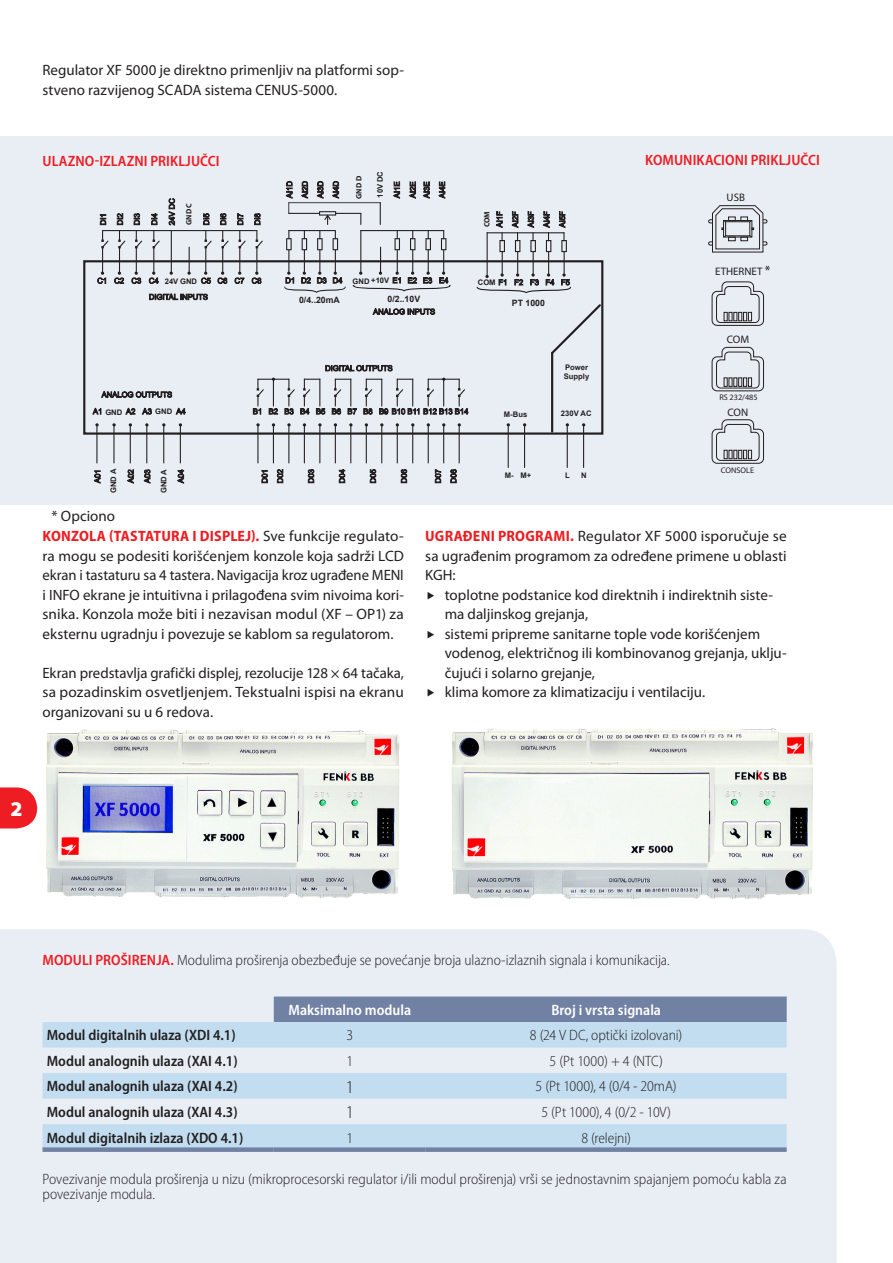
<style>
.page{position:relative;width:893px;height:1263px;background:#fff}
.page>*{position:absolute;margin:0;border:0;box-sizing:border-box;transform-origin:0 0}
.t1{font:900 21px "Myriad Pro";color:#fff}
.t2{font:300 semi-condensed 18px "Myriad Pro";color:#231f20}
.t3{font:15px/19.5px "Myriad Pro";color:#231f20;text-align:justify}
.t4{font:300 semi-condensed 15px/15px "Myriad Pro";letter-spacing:-.005em;color:#231f20}
.t5{font:600 semi-condensed 15px "Myriad Pro";color:#231f20}
.t6{font:600 semi-condensed 15px "Myriad Pro";letter-spacing:.005em;color:#ee1d23}
.t7{font:600 semi-condensed 15px "Myriad Pro";color:#fff}
.t8{font:10.95px "Myriad Pro";color:#231f20}
.t9{font:700 8.7px "Arial";color:#231f20}
.t10{font:8.25px "Myriad Pro";color:#231f20}
.t11{font:700 7.65px/9.1px "Arial";color:#231f20}
.t12{font:700 7.65px "Myriad Pro";color:#231f20}
.s1{font-size:13.65px}
.s2{font-weight:700;font-stretch:semi-condensed;color:#ee1d23}
.s3{font-weight:600;color:#ee1d23}
</style>
<div class="page">
<svg style="left:0;top:787px;width:37px;height:41px;background:#ef373c"></svg>
<div style="left:0;top:929px;width:837px;height:334px;background:#e9eef5"></div>
<div style="left:274px;top:996px;width:513px;height:26px;background:#7181a4"></div>
<svg style="left:43px;top:1022px;width:744px;height:125px;background:#d2e3f2"></svg>
<div style="left:43px;top:1147px;width:231px;height:5px;background:#7181a4"></div>
<div style="left:274px;top:1147px;width:152px;height:5px;background:#7181a4"></div>
<div style="left:426px;top:1147px;width:361px;height:5px;background:#7181a4"></div>
<div style="left:0;top:136px;width:893px;height:369px;background:#e9eef5"></div>
<svg style="left:708px;top:205px;width:60px;height:48px"></svg>
<svg style="left:711px;top:281px;width:53px;height:45px"></svg>
<svg style="left:711px;top:346px;width:53px;height:46px"></svg>
<div style="left:738px;top:377px;width:4px;height:10px;border:1px solid #231f20"></div>
<div style="left:743px;top:377px;width:4px;height:10px;border:1px solid #231f20"></div>
<div style="left:748px;top:377px;width:4px;height:10px;border:1px solid #231f20"></div>
<svg style="left:711px;top:419px;width:53px;height:45px"></svg>
<div style="left:83px;top:260px;width:520px;height:175px;border:2px solid #231f20"></div>
<svg style="left:581px;top:423px;width:4px;height:45px"></svg>
<svg style="left:565px;top:423px;width:4px;height:45px"></svg>
<svg style="left:256px;top:423px;width:4px;height:40px"></svg>
<svg style="left:349px;top:423px;width:3px;height:40px"></svg>
<svg style="left:271px;top:423px;width:4px;height:40px"></svg>
<svg style="left:364px;top:423px;width:4px;height:40px"></svg>
<svg style="left:287px;top:423px;width:4px;height:40px"></svg>
<svg style="left:380px;top:423px;width:3px;height:40px"></svg>
<svg style="left:302px;top:423px;width:4px;height:40px"></svg>
<svg style="left:395px;top:423px;width:4px;height:40px"></svg>
<svg style="left:318px;top:423px;width:4px;height:40px"></svg>
<svg style="left:411px;top:423px;width:3px;height:40px"></svg>
<svg style="left:333px;top:423px;width:4px;height:40px"></svg>
<svg style="left:426px;top:423px;width:4px;height:40px"></svg>
<svg style="left:442px;top:423px;width:3px;height:40px"></svg>
<svg style="left:457px;top:423px;width:4px;height:40px"></svg>
<hr style="left:257px;top:379px;width:32px;height:1px;background:#231f20">
<hr style="left:102px;top:230px;width:155px;height:1px;background:#231f20">
<svg style="left:325px;top:364px;width:68px;height:7px"></svg>
<svg style="left:253px;top:377px;width:25px;height:38px"></svg>
<svg style="left:285px;top:379px;width:40px;height:36px"></svg>
<svg style="left:332px;top:379px;width:25px;height:36px"></svg>
<svg style="left:363px;top:377px;width:105px;height:38px"></svg>
<svg style="left:95px;top:423px;width:4px;height:40px"></svg>
<svg style="left:93px;top:407px;width:8px;height:8px"></svg>
<svg style="left:94px;top:470px;width:7px;height:13px"></svg>
<svg style="left:261px;top:470px;width:7px;height:13px"></svg>
<svg style="left:435px;top:469px;width:6px;height:14px"></svg>
<svg style="left:277px;top:469px;width:6px;height:14px"></svg>
<svg style="left:450px;top:469px;width:7px;height:14px"></svg>
<svg style="left:128px;top:423px;width:4px;height:40px"></svg>
<svg style="left:126px;top:407px;width:9px;height:8px"></svg>
<svg style="left:127px;top:469px;width:7px;height:14px"></svg>
<svg style="left:308px;top:469px;width:6px;height:14px"></svg>
<svg style="left:339px;top:469px;width:6px;height:14px"></svg>
<svg style="left:162px;top:423px;width:3px;height:40px"></svg>
<svg style="left:370px;top:469px;width:6px;height:14px"></svg>
<svg style="left:178px;top:423px;width:4px;height:40px"></svg>
<svg style="left:176px;top:407px;width:10px;height:7px"></svg>
<svg style="left:177px;top:469px;width:7px;height:14px"></svg>
<svg style="left:401px;top:469px;width:6px;height:14px"></svg>
<svg style="left:373px;top:307px;width:62px;height:8px"></svg>
<svg style="left:149px;top:293px;width:59px;height:7px"></svg>
<svg style="left:114px;top:213px;width:11px;height:71px"></svg>
<svg style="left:131px;top:213px;width:11px;height:71px"></svg>
<svg style="left:149px;top:213px;width:11px;height:71px"></svg>
<svg style="left:201px;top:213px;width:11px;height:71px"></svg>
<svg style="left:218px;top:213px;width:11px;height:71px"></svg>
<svg style="left:235px;top:213px;width:11px;height:71px"></svg>
<svg style="left:252px;top:213px;width:11px;height:71px"></svg>
<svg style="left:97px;top:214px;width:11px;height:70px"></svg>
<svg style="left:476px;top:211px;width:96px;height:83px"></svg>
<svg style="left:101px;top:390px;width:71px;height:8px"></svg>
<svg style="left:522px;top:423px;width:4px;height:45px"></svg>
<svg style="left:506px;top:423px;width:4px;height:45px"></svg>
<hr style="left:551px;top:353px;width:2px;height:79px;background:#231f20">
<svg style="left:551px;top:302px;width:52px;height:54px"></svg>
<svg style="left:169px;top:198px;width:6px;height:77px"></svg>
<svg style="left:187px;top:247px;width:4px;height:28px"></svg>
<svg style="left:284px;top:181px;width:167px;height:112px"></svg>
<svg style="left:112px;top:423px;width:4px;height:40px"></svg>
<svg style="left:145px;top:423px;width:3px;height:40px"></svg>
<svg style="left:144px;top:469px;width:6px;height:14px"></svg>
<svg style="left:142px;top:407px;width:10px;height:7px"></svg>
<img style="left:46px;top:729px;width:354px;height:169px">
<img style="left:451px;top:728px;width:361px;height:170px">
<p class="t3" style="left:43px;top:60px;width:363px">Regulator XF 5000 je direktno primenljiv na platformi sop&shy;stveno razvijenog SCADA sistema CENUS-5000.</p>
<p class="t6" style="left:43px;top:153px;width:176px">Ulazno-izlazni priključci</p>
<p class="t6" style="left:645px;top:152px;width:174px">komunikacioni priključci</p>
<p class="t8" style="left:727px;top:190px;width:20px">USB</p>
<p class="t11" style="left:376px;top:198px;width:28px;rotate:-90deg">10V DC</p>
<p class="t12" style="left:354px;top:199px;width:24px;rotate:-90deg">GND D</p>
<p class="t12" style="left:184px;top:225px;width:23px;rotate:-90deg">GND C</p>
<p class="t11" style="left:165px;top:277px;width:34px">24V GND</p>
<p class="t11" style="left:105px;top:407px;width:18px">GND</p>
<p class="t11" style="left:109px;top:493px;width:26px;rotate:-90deg">GND A</p>
<p class="t3" style="left:52px;top:506px;width:65px">* Opciono</p>
<p class="t11" style="left:155px;top:407px;width:18px">GND</p>
<p class="t11" style="left:159px;top:493px;width:26px;rotate:-90deg">GND A</p>
<p class="t12" style="left:482px;top:227px;width:18px;rotate:-90deg">COM</p>
<p class="t9" style="left:299px;top:294px;width:42px">0/4..20mA</p>
<p class="t11" style="left:353px;top:276px;width:38px">GND +10V</p>
<p class="t11" style="left:478px;top:278px;width:19px">COM</p>
<p class="t9" style="left:388px;top:293px;width:34px">0/2..10V</p>
<p class="t9" style="left:512px;top:297px;width:35px">PT 1000</p>
<p class="t11" style="left:504px;top:410px;width:25px">M-Bus</p>
<p class="t11" style="left:505px;top:471px;width:28px">M- M+</p>
<p class="t11" style="left:564px;top:363px;width:27px">Power<br>Supply</p>
<p class="t11" style="left:561px;top:409px;width:32px">230V AC</p>
<p class="t11" style="left:565px;top:471px;width:6px">L</p>
<p class="t11" style="left:581px;top:471px;width:7px">N</p>
<p class="t8" style="left:715px;top:265px;width:57px">ETHERNET <span class="s1">*</span></p>
<p class="t8" style="left:727px;top:332px;width:24px">COM</p>
<p class="t10" style="left:719px;top:392px;width:40px">RS 232/485</p>
<p class="t8" style="left:727px;top:406px;width:22px">CON</p>
<p class="t10" style="left:721px;top:465px;width:35px">CONSOLE</p>
<p class="t3" style="left:43px;top:526px;width:363px"><span class="s2">KONZOLA (TASTATURA I DISPLEJ).</span> Sve funkcije regulato&shy;ra mogu se podesiti korišćenjem konzole koja sadrži LCD ekran i tastaturu sa 4 tastera. Navigacija kroz ugrađene MENI i INFO ekrane je intuitivna i prilagođena svim nivoima kori&shy;snika. Konzola može biti i nezavisan modul (XF – OP1) za eksternu ugradnju i povezuje se kablom sa regulatorom.</p>
<p class="t3" style="left:43px;top:663px;width:363px">Ekran predstavlja grafički displej, rezolucije 128 × 64 tačaka, sa pozadinskim osvetljenjem. Tekstualni ispisi na ekranu organizovani su u 6 redova.</p>
<p class="t3" style="left:425px;top:526px;width:363px"><span class="s2">UGRAĐENI PROGRAMI.</span> Regulator XF 5000 isporučuje se sa ugrađenim programom za određene primene u oblasti KGH:</p>
<p class="t3" style="left:445px;top:585px;width:343px;text-align:left">toplotne podstanice kod direktnih i indirektnih siste&shy;ma daljinskog grejanja,<br>sistemi pripreme sanitarne tople vode korišćenjem vodenog, električnog ili kombinovanog grejanja, uklju&shy;čujući i solarno grejanje,<br>klima komore za klimatizaciju i ventilaciju.</p>
<h1 class="t1" style="left:11px;top:795px;width:14px">2</h1>
<p class="t4" style="left:43px;top:953px;width:629px"><span class="s3">Moduli proširenja.</span> Modulima proširenja obezbeđuje se povećanje broja ulazno-izlaznih signala i komunikacija.</p>
<p class="t7" style="left:288px;top:1002px;width:124px">Maksimalno modula</p>
<p class="t7" style="left:551px;top:1002px;width:111px">Broj i vrsta signala</p>
<p class="t5" style="left:47px;top:1027px;width:190px">Modul digitalnih ulaza (XDI 4.1)</p>
<p class="t4" style="left:346px;top:1028px;width:8px">3</p>
<p class="t4" style="left:530px;top:1028px;width:154px">8 (24 V DC, optički izolovani)</p>
<p class="t5" style="left:47px;top:1053px;width:192px">Modul analognih ulaza (XAI 4.1)</p>
<p class="t4" style="left:346px;top:1054px;width:8px">1</p>
<p class="t4" style="left:550px;top:1054px;width:115px">5 (Pt 1000) + 4 (NTC)</p>
<p class="t5" style="left:47px;top:1078px;width:192px">Modul analognih ulaza (XAI 4.2)</p>
<p class="t2" style="left:346px;top:1077px;width:10px">1</p>
<p class="t4" style="left:536px;top:1079px;width:143px">5 (Pt 1000), 4 (0/4 - 20mA)</p>
<p class="t5" style="left:47px;top:1104px;width:192px">Modul analognih ulaza (XAI 4.3)</p>
<p class="t2" style="left:346px;top:1102px;width:10px">1</p>
<p class="t4" style="left:541px;top:1105px;width:131px">5 (Pt 1000), 4 (0/2 - 10V)</p>
<p class="t5" style="left:47px;top:1129px;width:198px">Modul digitalnih izlaza (XDO 4.1)</p>
<p class="t4" style="left:346px;top:1130px;width:8px">1</p>
<p class="t4" style="left:581px;top:1130px;width:51px">8 (relejni)</p>
<p class="t4" style="left:43px;top:1171px;width:746px">Povezivanje modula proširenja u nizu (mikroprocesorski regulator i/ili modul proširenja) vrši se jednostavnim spajanjem pomoću kabla za povezivanje modula.</p>
</div>
